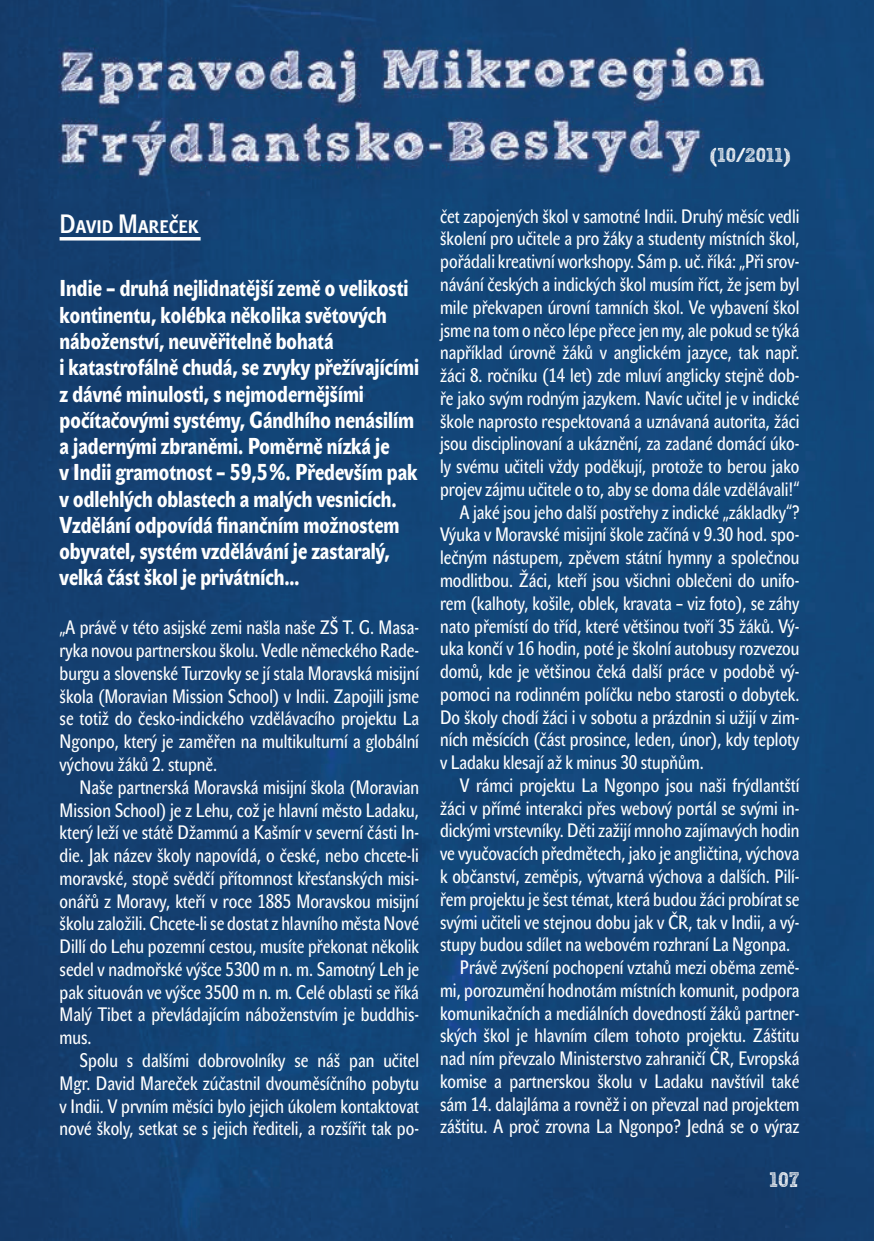
<style>
.page{position:relative;width:874px;height:1241px;background:#fff}
.page>*{position:absolute;margin:0;border:0;box-sizing:border-box;transform-origin:0 0}
.t1{font:26.25px "John Sans Cond Med Pro";color:#fff}
.t2{font:22.75px/26.2px "John Sans Cond Heavy Pro";color:#fff}
.t3{font:21px "Sketch Rockwell";color:#fff}
.t4{font:20.12px "Sketch Rockwell";color:#fff}
.t5{font:19.25px/22.8px "John Sans Cond Text Pro";color:#fff;text-align:justify}
</style>
<div class="page">
<img style="left:0;top:0;width:873px;height:1240px">
<hr style="left:60px;top:237px;width:140px;height:3px;background:#fff">
<h1 class="t1" style="left:60px;top:208px;width:141px">David Mareček</h1>
<p class="t2" style="left:60px;top:276px;width:361px">Indie – druhá nejlidnatější země o velikosti kontinentu, kolébka několika světových náboženství, neuvěřitelně bohatá<br>i katastrofálně chudá, se zvyky přežívajícími z dávné minulosti, s nejmodernějšími počítačovými systémy, Gándhího nenásilím a jadernými zbraněmi. Poměrně nízká je<br>v Indii gramotnost – 59,5%. Především pak v odlehlých oblastech a malých vesnicích.<br>Vzdělání odpovídá finančním možnostem obyvatel, systém vzdělávání je zastaralý, velká část škol je privátních…</p>
<p class="t5" style="left:60px;top:616px;width:361px">„A právě v této asijské zemi našla naše ZŠ T. G. Masa&shy;ryka novou partnerskou školu. Vedle německého Rade&shy;burgu a slovenské Turzovky se jí stala Moravská misijní škola (Moravian Mission School) v Indii. Zapojili jsme se totiž do česko-indického vzdělávacího projektu La Ngonpo, který je zaměřen na multikulturní a globální výchovu žáků 2. stupně.</p>
<p class="t5" style="left:60px;top:775px;width:361px;text-indent:20px">Naše partnerská Moravská misijní škola (Moravian Mission School) je z Lehu, což je hlavní město Ladaku, který leží ve státě Džammú a Kašmír v severní části In&shy;die. Jak název školy napovídá, o české, nebo chcete-li moravské, stopě svědčí přítomnost křesťanských misi&shy;onářů z Moravy, kteří v roce 1885 Moravskou misijní školu založili. Chcete-li se dostat z hlavního města Nové Dillí do Lehu pozemní cestou, musíte překonat několik sedel v nadmořské výšce 5300 m n. m. Samotný Leh je pak situován ve výšce 3500 m n. m. Celé oblasti se říká Malý Tibet a převládajícím náboženstvím je buddhis&shy;mus.</p>
<p class="t5" style="left:60px;top:1048px;width:361px;text-indent:20px">Spolu s dalšími dobrovolníky se náš pan učitel Mgr. David Mareček zúčastnil dvouměsíčního pobytu v Indii. V prvním měsíci bylo jejich úkolem kontaktovat nové školy, setkat se s jejich řediteli, a rozšířit tak po-</p>
<p class="t4" style="left:709px;top:144px;width:82px">(10/2011)</p>
<p class="t5" style="left:440px;top:205px;width:361px">čet zapojených škol v samotné Indii. Druhý měsíc vedli</p>
<p class="t5" style="left:440px;top:227px;width:361px">školení pro učitele a pro žáky a studenty místních škol,</p>
<p class="t5" style="left:440px;top:250px;width:361px">pořádali kreativní workshopy. Sám p. uč. říká: „Při srov-</p>
<p class="t5" style="left:440px;top:273px;width:361px">návání českých a indických škol musím říct, že jsem byl</p>
<p class="t5" style="left:440px;top:296px;width:361px">mile překvapen úrovní tamních škol. Ve vybavení škol</p>
<p class="t5" style="left:440px;top:318px;width:361px">jsme na tom o něco lépe přece jen my, ale pokud se týká</p>
<p class="t5" style="left:440px;top:341px;width:361px">například úrovně žáků v anglickém jazyce, tak např.</p>
<p class="t5" style="left:440px;top:364px;width:361px">žáci 8. ročníku (14 let) zde mluví anglicky stejně dob-</p>
<p class="t5" style="left:440px;top:387px;width:361px">ře jako svým rodným jazykem. Navíc učitel je v indické</p>
<p class="t5" style="left:440px;top:409px;width:361px">škole naprosto respektovaná a uznávaná autorita, žáci</p>
<p class="t5" style="left:440px;top:432px;width:361px">jsou disciplinovaní a ukáznění, za zadané domácí úko-</p>
<p class="t5" style="left:440px;top:455px;width:361px">ly svému učiteli vždy poděkují, protože to berou jako</p>
<p class="t5" style="left:440px;top:478px;width:361px">projev zájmu učitele o to, aby se doma dále vzdělávali!“</p>
<p class="t5" style="left:459px;top:500px;width:341px">A jaké jsou jeho další postřehy z indické „základky“?</p>
<p class="t5" style="left:440px;top:523px;width:361px">Výuka v Moravské misijní škole začíná v 9.30 hod. spo-</p>
<p class="t5" style="left:440px;top:546px;width:361px">lečným nástupem, zpěvem státní hymny a společnou</p>
<p class="t5" style="left:440px;top:569px;width:361px">modlitbou. Žáci, kteří jsou všichni oblečeni do unifo-</p>
<p class="t5" style="left:440px;top:591px;width:361px">rem (kalhoty, košile, oblek, kravata – viz foto), se záhy</p>
<p class="t5" style="left:440px;top:614px;width:361px">nato přemístí do tříd, které většinou tvoří 35 žáků. Vý-</p>
<p class="t5" style="left:440px;top:637px;width:361px">uka končí v 16 hodin, poté je školní autobusy rozvezou</p>
<p class="t5" style="left:440px;top:660px;width:361px">domů, kde je většinou čeká další práce v podobě vý-</p>
<p class="t5" style="left:440px;top:682px;width:361px">pomoci na rodinném políčku nebo starosti o dobytek.</p>
<p class="t5" style="left:440px;top:705px;width:361px">Do školy chodí žáci i v sobotu a prázdnin si užijí v zim-</p>
<p class="t5" style="left:440px;top:728px;width:361px">ních měsících (část prosince, leden, únor), kdy teploty</p>
<p class="t5" style="left:440px;top:751px;width:265px">v Ladaku klesají až k minus 30 stupňům.</p>
<p class="t5" style="left:459px;top:773px;width:341px">V rámci projektu La Ngonpo jsou naši frýdlantští</p>
<p class="t5" style="left:440px;top:796px;width:361px">žáci v přímé interakci přes webový portál se svými in-</p>
<p class="t5" style="left:440px;top:819px;width:361px">dickými vrstevníky. Děti zažijí mnoho zajímavých hodin</p>
<p class="t5" style="left:440px;top:842px;width:361px">ve vyučovacích předmětech, jako je angličtina, výchova</p>
<p class="t5" style="left:440px;top:864px;width:361px">k občanství, zeměpis, výtvarná výchova a dalších. Pilí-</p>
<p class="t5" style="left:440px;top:887px;width:361px">řem projektu je šest témat, která budou žáci probírat se</p>
<p class="t5" style="left:440px;top:910px;width:360px">svými učiteli ve stejnou dobu jak v ČR, tak v Indii, a vý-</p>
<p class="t5" style="left:440px;top:933px;width:351px">stupy budou sdílet na webovém rozhraní La Ngonpa.</p>
<p class="t5" style="left:459px;top:956px;width:341px">Právě zvýšení pochopení vztahů mezi oběma země-</p>
<p class="t5" style="left:440px;top:978px;width:361px">mi, porozumění hodnotám místních komunit, podpora</p>
<p class="t5" style="left:440px;top:1001px;width:361px">komunikačních a mediálních dovedností žáků partner-</p>
<p class="t5" style="left:440px;top:1024px;width:361px">ských škol je hlavním cílem tohoto projektu. Záštitu</p>
<p class="t5" style="left:440px;top:1047px;width:361px">nad ním převzalo Ministerstvo zahraničí ČR, Evropská</p>
<p class="t5" style="left:440px;top:1069px;width:361px">komise a partnerskou školu v Ladaku navštívil také</p>
<p class="t5" style="left:440px;top:1092px;width:361px">sám 14. dalajláma a rovněž i on převzal nad projektem</p>
<p class="t5" style="left:440px;top:1115px;width:361px">záštitu. A proč zrovna La Ngonpo? Jedná se o výraz</p>
<p class="t3" style="left:768px;top:1167px;width:32px">107</p>
</div>
